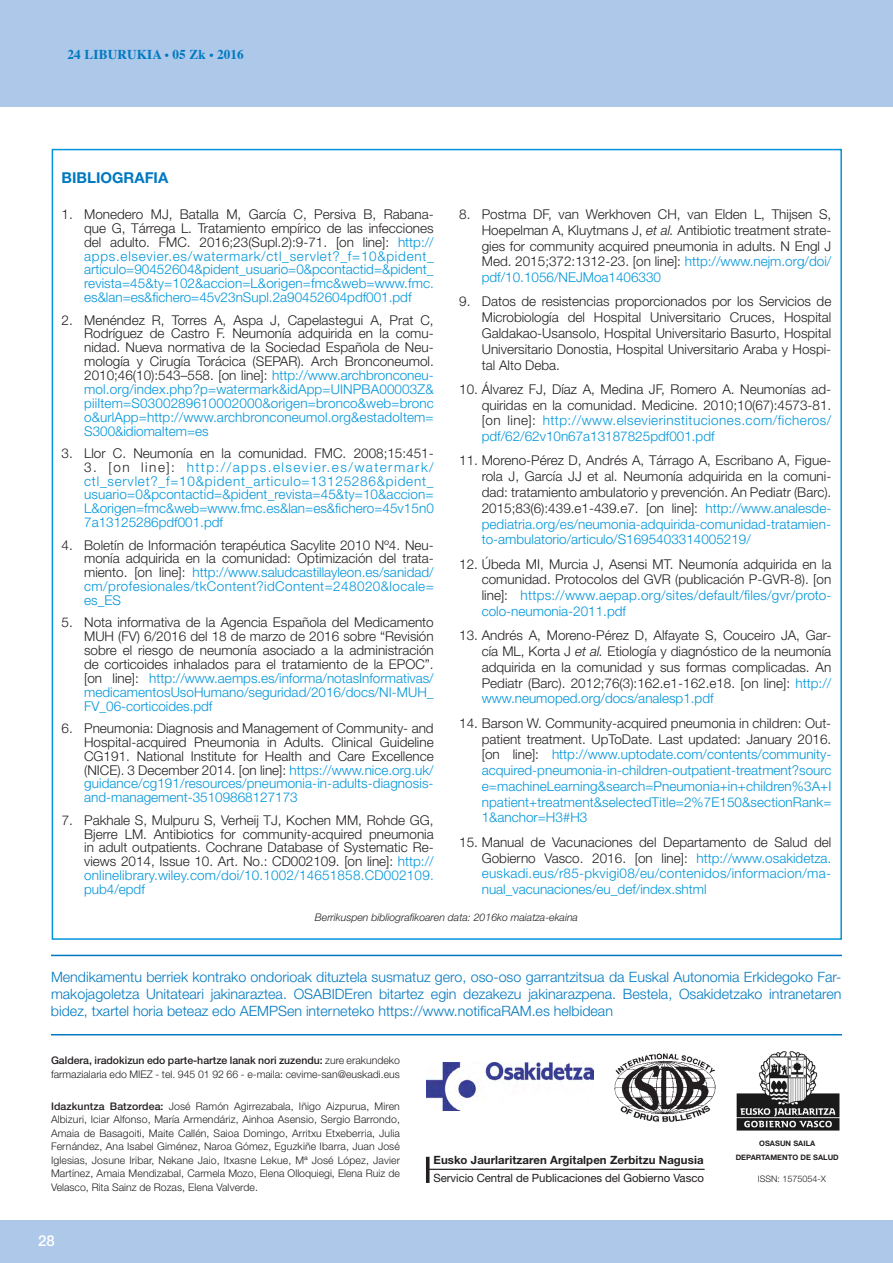
<style>
.page{position:relative;width:893px;height:1263px;background:#fff}
.page>*{position:absolute;margin:0;border:0;box-sizing:border-box;transform-origin:0 0}
.t1{font:700 15px "Helvetica Neue";color:#0079c1}
.t2{font:500 15px "Helvetica Neue";color:#fff}
.t3{font:300 14.25px/17.2px "Helvetica Neue";color:#0079c1;text-align:justify}
.t4{font:300 13.5px/13.8px "Helvetica Neue";color:#231f20;text-align:justify}
.t5{font:300 13.5px/13.8px "Helvetica Neue";color:#0095da;text-align:justify}
.t6{font:700 13.5px "Times";letter-spacing:.01em;color:#0079c1}
.t7{font:11.4px "Helvetica Neue";letter-spacing:-.005em;color:#231f20}
.t8{font:700 11.4px "Helvetica Neue";letter-spacing:.005em;color:#231f20}
.t9{font:300 10.5px/13.5px "Helvetica Neue LT Std";color:#231f20;text-align:justify}
.t10{font:500 10.5px "Helvetica Neue";color:#231f20}
.t11{font:italic 300 10.5px "Helvetica Neue";color:#231f20}
.t12{font:300 9px "Helvetica Neue LT Std";color:#231f20}
.t13{font:700 7.5px/13.2px "Helvetica Neue";letter-spacing:.005em;color:#231f20;text-align:center}
.s1{font-size:12px}
.s2{font-style:italic}
.s3{color:#0095da}
.s4{color:#231f20}
.s5{font-family:"Helvetica Neue LT Std";font-weight:300}
.s6{font-family:"Helvetica Neue";font-weight:500}
</style>
<div class="page">
<div style="left:0;top:0;width:893px;height:106px;background:#adc8e9"></div>
<div style="left:0;top:1220px;width:893px;height:43px;background:#adc8e9"></div>
<img style="left:426px;top:1063px;width:168px;height:47px">
<img style="left:614px;top:1053px;width:102px;height:69px">
<hr style="left:428px;top:1169px;width:277px;height:1px;background:#231f20">
<svg style="left:426px;top:1157px;width:4px;height:26px"></svg>
<img style="left:736px;top:1051px;width:104px;height:80px">
<hr style="left:51px;top:1034px;width:791px;height:1px;background:#0079c1">
<hr style="left:51px;top:955px;width:791px;height:1px;background:#0079c1">
<p class="t6" style="left:68px;top:42px;width:178px">24 LIBURUKIA <span class="s1">•</span> 05 Zk <span class="s1">•</span> 2016</p>
<p class="t1" style="left:62px;top:169px;width:108px">BIBLIOGRAFIA</p>
<p class="t4" style="left:482px;top:206px;width:351px;line-height:15.8px;text-indent:-23px">8. Postma DF, van Werkhoven CH, van Elden L, Thijsen S, Hoepelman A, Kluytmans J, <span class="s2">et al.</span> Antibiotic treatment strate&shy;gies for community acquired pneumonia in adults. N Engl J Med. 2015;372:1312-23. [on line]: <span class="s3">http://www.nejm.org/doi/ pdf/10.1056/NEJMoa1406330</span></p>
<p class="t4" style="left:482px;top:293px;width:351px;line-height:15.8px;text-indent:-22px">9. Datos de resistencias proporcionados por los Servicios de Microbiología del Hospital Universitario Cruces, Hospital Galdakao-Usansolo, Hospital Universitario Basurto, Hospital Universitario Donostia, Hospital Universitario Araba y Hospi&shy;tal Alto Deba.</p>
<p class="t4" style="left:482px;top:381px;width:351px;line-height:15.8px;text-indent:-22px">10. Álvarez FJ, Díaz A, Medina JF, Romero A. Neumonías ad&shy;quiridas en la comunidad. Medicine. 2010;10(67):4573-81. [on line]: <span class="s3">http://www.elsevierinstituciones.com/ficheros/ pdf/62/62v10n67a13187825pdf001.pdf</span></p>
<p class="t4" style="left:482px;top:452px;width:351px;line-height:15.8px;text-indent:-23px">11. Moreno-Pérez D, Andrés A, Tárrago A, Escribano A, Figue&shy;rola J, García JJ et al. Neumonía adquirida en la comuni&shy;dad: tratamiento ambulatorio y prevención. An Pediatr (Barc).<br>2015;83(6):439.e1-439.e7. [on line]: <span class="s3">http://www.analesde&shy;pediatria.org/es/neumonia-adquirida-comunidad-tratamien&shy;to-ambulatorio/articulo/S1695403314005219/</span></p>
<p class="t4" style="left:482px;top:556px;width:351px;line-height:15.8px;text-indent:-23px">12. Úbeda MI, Murcia J, Asensi MT. Neumonía adquirida en la comunidad. Protocolos del GVR (publicación P-GVR-8). [on line]: <span class="s3">https://www.aepap.org/sites/default/files/gvr/proto&shy;colo-neumonia-2011.pdf</span></p>
<p class="t4" style="left:482px;top:627px;width:351px;line-height:15.8px;text-indent:-23px">13. Andrés A, Moreno-Pérez D, Alfayate S, Couceiro JA, Gar&shy;cía ML, Korta J <span class="s2">et al.</span> Etiología y diagnóstico de la neumonía adquirida en la comunidad y sus formas complicadas. An Pediatr (Barc). 2012;76(3):162.e1-162.e18. [on line]: <span class="s3">http:// www.neumoped.org/docs/analesp1.pdf</span></p>
<p class="t5" style="left:482px;top:715px;width:351px;line-height:15.8px;text-indent:-22px"><span class="s4">14. Barson W. Community-acquired pneumonia in children: Out&shy;patient treatment. UpToDate. Last updated: January 2016. [on line]:</span> http://www.uptodate.com/contents/community&shy;acquired-pneumonia-in-children-outpatient-treatment?sourc e=machineLearning&amp;search=Pneumonia+in+children%3A+I npatient+treatment&amp;selectedTitle=2%7E150&amp;sectionRank= 1&amp;anchor=H3#H3</p>
<p class="t5" style="left:482px;top:834px;width:351px;line-height:15.8px;text-indent:-23px"><span class="s4">15. Manual de Vacunaciones del Departamento de Salud del Gobierno Vasco. 2016. [on line]:</span> http://www.osakidetza. euskadi.eus/r85-pkvigi08/eu/contenidos/informacion/ma&shy;nual_vacunaciones/eu_def/index.shtml</p>
<p class="t11" style="left:315px;top:910px;width:265px">Berrikuspen bibliografikoaren data: 2016ko maiatza-ekaina</p>
<p class="t5" style="left:84px;top:207px;width:351px;text-indent:-23px"><span class="s4">1. Monedero MJ, Batalla M, García C, Persiva B, Rabana&shy;que G, Tárrega L. Tratamiento empírico de las infecciones del adulto. FMC. 2016;23(Supl.2):9-71. [on line]:</span> http:// apps.elsevier.es/watermark/ctl_servlet?_f=10&amp;pident_ articulo=90452604&amp;pident_usuario=0&amp;pcontactid=&amp;pident_ revista=45&amp;ty=102&amp;accion=L&amp;origen=fmc&amp;web=www.fmc. es&amp;lan=es&amp;fichero=45v23nSupl.2a90452604pdf001.pdf</p>
<p class="t4" style="left:84px;top:313px;width:351px;text-indent:-23px">2. Menéndez R, Torres A, Aspa J, Capelastegui A, Prat C, Rodríguez de Castro F. Neumonía adquirida en la comu&shy;nidad. Nueva normativa de la Sociedad Española de Neu&shy;mología y Cirugía Torácica (SEPAR). Arch Bronconeumol.<br>2010;46(10):543–558. [on line]: <span class="s3">http://www.archbronconeu&shy;mol.org/index.php?p=watermark&amp;idApp=UINPBA00003Z&amp; piiItem=S0300289610002000&amp;origen=bronco&amp;web=bronc o&amp;urlApp=http://www.archbronconeumol.org&amp;estadoItem= S300&amp;idiomaItem=es</span></p>
<p class="t4" style="left:62px;top:446px;width:374px">3. Llor C. Neumonía en la comunidad. FMC. 2008;15:451-</p>
<p class="t5" style="left:84px;top:460px;width:351px"><span class="s4">3. [on line]:</span> http://apps.elsevier.es/watermark/ ctl_servlet?_f=10&amp;pident_articulo=13125286&amp;pident_ usuario=0&amp;pcontactid=&amp;pident_revista=45&amp;ty=10&amp;accion= L&amp;origen=fmc&amp;web=www.fmc.es&amp;lan=es&amp;fichero=45v15n0<br>7a13125286pdf001.pdf</p>
<p class="t4" style="left:84px;top:538px;width:351px;text-indent:-23px">4. Boletín de Información terapéutica Sacylite 2010 Nº4. Neu&shy;monía adquirida en la comunidad: Optimización del trata&shy;miento. [on line]: <span class="s3">http://www.saludcastillayleon.es/sanidad/ cm/profesionales/tkContent?idContent=248020&amp;locale= es_ES</span></p>
<p class="t4" style="left:84px;top:615px;width:351px;text-indent:-23px">5. Nota informativa de la Agencia Española del Medicamento MUH (FV) 6/2016 del 18 de marzo de 2016 sobre “Revisión sobre el riesgo de neumonía asociado a la administración de corticoides inhalados para el tratamiento de la EPOC”. [on line]: <span class="s3">http://www.aemps.es/informa/notasInformativas/ medicamentosUsoHumano/seguridad/2016/docs/NI-MUH_ FV_06-corticoides.pdf</span></p>
<p class="t4" style="left:84px;top:721px;width:351px;text-indent:-22px">6. Pneumonia: Diagnosis and Management of Community- and Hospital-acquired Pneumonia in Adults. Clinical Guideline CG191. National Institute for Health and Care Excellence (NICE). 3 December 2014. [on line]: <span class="s3">https://www.nice.org.uk/ guidance/cg191/resources/pneumonia-in-adults-diagnosis&shy;and-management-35109868127173</span></p>
<p class="t4" style="left:84px;top:813px;width:351px;text-indent:-22px">7. Pakhale S, Mulpuru S, Verheij TJ, Kochen MM, Rohde GG, Bjerre LM. Antibiotics for community-acquired pneumonia in adult outpatients. Cochrane Database of Systematic Re&shy;views 2014, Issue 10. Art. No.: CD002109. [on line]: <span class="s3">http:// onlinelibrary.wiley.com/doi/10.1002/14651858.CD002109. pub4/epdf</span></p>
<p class="t3" style="left:51px;top:968px;width:792px">Mendikamentu berriek kontrako ondorioak dituztela susmatuz gero, oso-oso garrantzitsua da Euskal Autonomia Erkidegoko Far&shy;makojagoletza Unitateari jakinaraztea. OSABIDEren bitartez egin dezakezu jakinarazpena. Bestela, Osakidetzako intranetaren bidez, txartel horia beteaz edo AEMPSen interneteko https://www.notificaRAM.es helbidean</p>
<p class="t10" style="left:51px;top:1054px;width:350px">Galdera, iradokizun edo parte-hartze lanak nori zuzendu: <span class="s5">zure erakundeko</span></p>
<p class="t9" style="left:51px;top:1068px;width:350px">farmazialaria edo MIEZ - tel. 945 01 92 66 - e-maila: cevime-san@euskadi.eus</p>
<p class="t9" style="left:51px;top:1099px;width:350px"><span class="s6">Idazkuntza Batzordea:</span> José Ramón Agirrezabala, Iñigo Aizpurua, Miren Albizuri, Iciar Alfonso, María Armendáriz, Ainhoa Asensio, Sergio Barrondo, Amaia de Basagoiti, Maite Callén, Saioa Domingo, Arritxu Etxeberria, Julia Fernández, Ana Isabel Giménez, Naroa Gómez, Eguzkiñe Ibarra, Juan José Iglesias, Josune Iribar, Nekane Jaio, Itxasne Lekue, Mª José López, Javier Martínez, Amaia Mendizabal, Carmela Mozo, Elena Olloquiegi, Elena Ruiz de Velasco, Rita Sainz de Rozas, Elena Valverde.</p>
<p class="t2" style="left:38px;top:1231px;width:18px">28</p>
<p class="t13" style="left:736px;top:1137px;width:105px">OSASUN SAILA<br>DEPARTAMENTO DE SALUD</p>
<p class="t8" style="left:434px;top:1153px;width:272px">Eusko Jaurlaritzaren Argitalpen Zerbitzu Nagusia</p>
<p class="t7" style="left:434px;top:1171px;width:272px">Servicio Central de Publicaciones del Gobierno Vasco</p>
<p class="t12" style="left:758px;top:1173px;width:70px">ISSN: 1575054-X</p>
</div>
